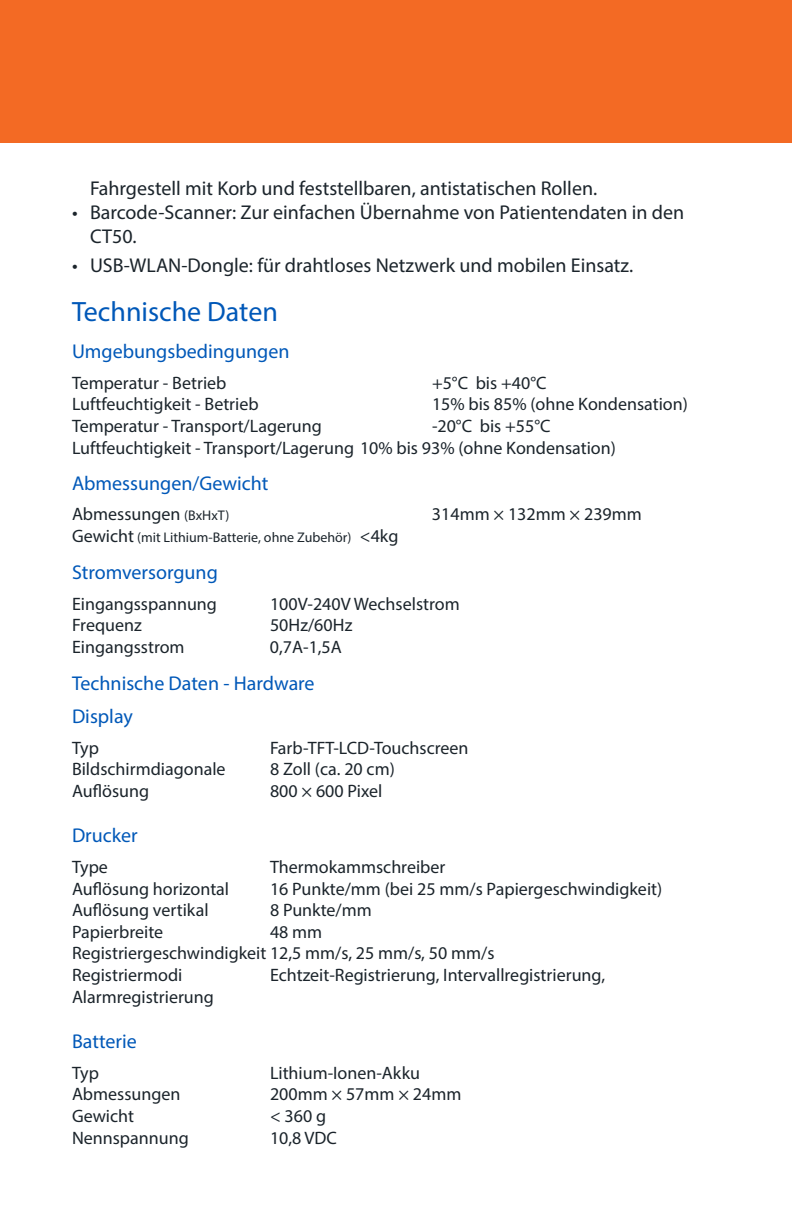
<style>
.page{position:relative;width:792px;height:1224px;background:#fff}
.page>*{position:absolute;margin:0;border:0;box-sizing:border-box;transform-origin:0 0}
.t1{font:28px "Myriad Pro";color:#0058b8}
.t2{font:20px/24px "Myriad Pro";color:#1b242b}
.t3{font:20px "Myriad Pro";color:#0058b8}
.t4{font:18px "Myriad Pro";color:#1b242b}
.t5{font:14px "Myriad Pro";color:#1b242b}
.s1{font-size:14px}
.s2{font-size:18px}
</style>
<div class="page">
<div style="left:0;top:0;width:792px;height:142px;background:#f36a24"></div>
<p class="t2" style="left:90px;top:176px;width:509px">Fahrgestell mit Korb und feststellbaren, antistatischen Rollen.</p>
<p class="t2" style="left:90px;top:200px;width:596px;text-indent:-18px">• Barcode-Scanner: Zur einfachen Übernahme von Patientendaten in den<br>CT50.</p>
<p class="t2" style="left:72px;top:253px;width:563px">• USB-WLAN-Dongle: für drahtloses Netzwerk und mobilen Einsatz.</p>
<p class="t1" style="left:72px;top:294px;width:207px">Technische Daten</p>
<p class="t3" style="left:72px;top:339px;width:219px">Umgebungsbedingungen</p>
<p class="t4" style="left:72px;top:372px;width:156px">Temperatur - Betrieb</p>
<p class="t4" style="left:432px;top:372px;width:116px">+5°C bis +40°C</p>
<p class="t4" style="left:72px;top:393px;width:188px">Luftfeuchtigkeit - Betrieb</p>
<p class="t4" style="left:432px;top:393px;width:257px">15% bis 85% (ohne Kondensation)</p>
<p class="t4" style="left:72px;top:415px;width:251px">Temperatur - Transport/Lagerung</p>
<p class="t4" style="left:432px;top:415px;width:120px">-20°C bis +55°C</p>
<p class="t4" style="left:72px;top:436px;width:545px">Luftfeuchtigkeit - Transport/Lagerung 10% bis 93% (ohne Kondensation)</p>
<p class="t3" style="left:72px;top:471px;width:198px">Abmessungen/Gewicht</p>
<p class="t4" style="left:72px;top:503px;width:159px">Abmessungen <span class="s1">(BxHxT)</span></p>
<p class="t4" style="left:432px;top:503px;width:211px">314mm × 132mm × 239mm</p>
<p class="t5" style="left:72px;top:528px;width:328px"><span class="s2">Gewicht</span> (mit Lithium-Batterie, ohne Zubehör) <span class="s2">&lt;4kg</span></p>
<p class="t3" style="left:72px;top:560px;width:147px">Stromversorgung</p>
<p class="t4" style="left:72px;top:592px;width:146px">Eingangsspannung</p>
<p class="t4" style="left:270px;top:592px;width:191px">100V-240V Wechselstrom</p>
<p class="t4" style="left:72px;top:614px;width:71px">Frequenz</p>
<p class="t4" style="left:270px;top:614px;width:84px">50Hz/60Hz</p>
<p class="t4" style="left:72px;top:636px;width:114px">Eingangsstrom</p>
<p class="t4" style="left:270px;top:636px;width:73px">0,7A-1,5A</p>
<p class="t3" style="left:72px;top:671px;width:244px">Technische Daten - Hardware</p>
<p class="t3" style="left:72px;top:704px;width:62px">Display</p>
<p class="t4" style="left:72px;top:736px;width:28px">Typ</p>
<p class="t4" style="left:270px;top:736px;width:200px">Farb-TFT-LCD-Touchscreen</p>
<p class="t4" style="left:72px;top:758px;width:155px">Bildschirmdiagonale</p>
<p class="t4" style="left:270px;top:758px;width:126px">8 Zoll (ca. 20 cm)</p>
<p class="t4" style="left:72px;top:780px;width:79px">Auflösung</p>
<p class="t4" style="left:270px;top:780px;width:114px">800 × 600 Pixel</p>
<p class="t3" style="left:72px;top:823px;width:67px">Drucker</p>
<p class="t4" style="left:72px;top:856px;width:37px">Type</p>
<p class="t4" style="left:270px;top:856px;width:177px">Thermokammschreiber</p>
<p class="t4" style="left:72px;top:877px;width:159px">Auflösung horizontal</p>
<p class="t4" style="left:270px;top:877px;width:394px">16 Punkte/mm (bei 25 mm/s Papiergeschwindigkeit)</p>
<p class="t4" style="left:72px;top:899px;width:138px">Auflösung vertikal</p>
<p class="t4" style="left:270px;top:899px;width:103px">8 Punkte/mm</p>
<p class="t4" style="left:72px;top:921px;width:93px">Papierbreite</p>
<p class="t4" style="left:270px;top:921px;width:54px">48 mm</p>
<p class="t4" style="left:72px;top:942px;width:424px">Registriergeschwindigkeit 12,5 mm/s, 25 mm/s, 50 mm/s</p>
<p class="t4" style="left:72px;top:964px;width:112px">Registriermodi</p>
<p class="t4" style="left:270px;top:964px;width:337px">Echtzeit-Registrierung, Intervallregistrierung,</p>
<p class="t4" style="left:72px;top:985px;width:143px">Alarmregistrierung</p>
<p class="t3" style="left:72px;top:1029px;width:66px">Batterie</p>
<p class="t4" style="left:72px;top:1062px;width:28px">Typ</p>
<p class="t4" style="left:270px;top:1062px;width:152px">Lithium-Ionen-Akku</p>
<p class="t4" style="left:72px;top:1083px;width:110px">Abmessungen</p>
<p class="t4" style="left:270px;top:1083px;width:193px">200mm × 57mm × 24mm</p>
<p class="t4" style="left:72px;top:1105px;width:64px">Gewicht</p>
<p class="t4" style="left:270px;top:1105px;width:58px">&lt; 360 g</p>
<p class="t4" style="left:72px;top:1126px;width:118px">Nennspannung</p>
<p class="t4" style="left:270px;top:1126px;width:69px">10,8 VDC</p>
</div>
